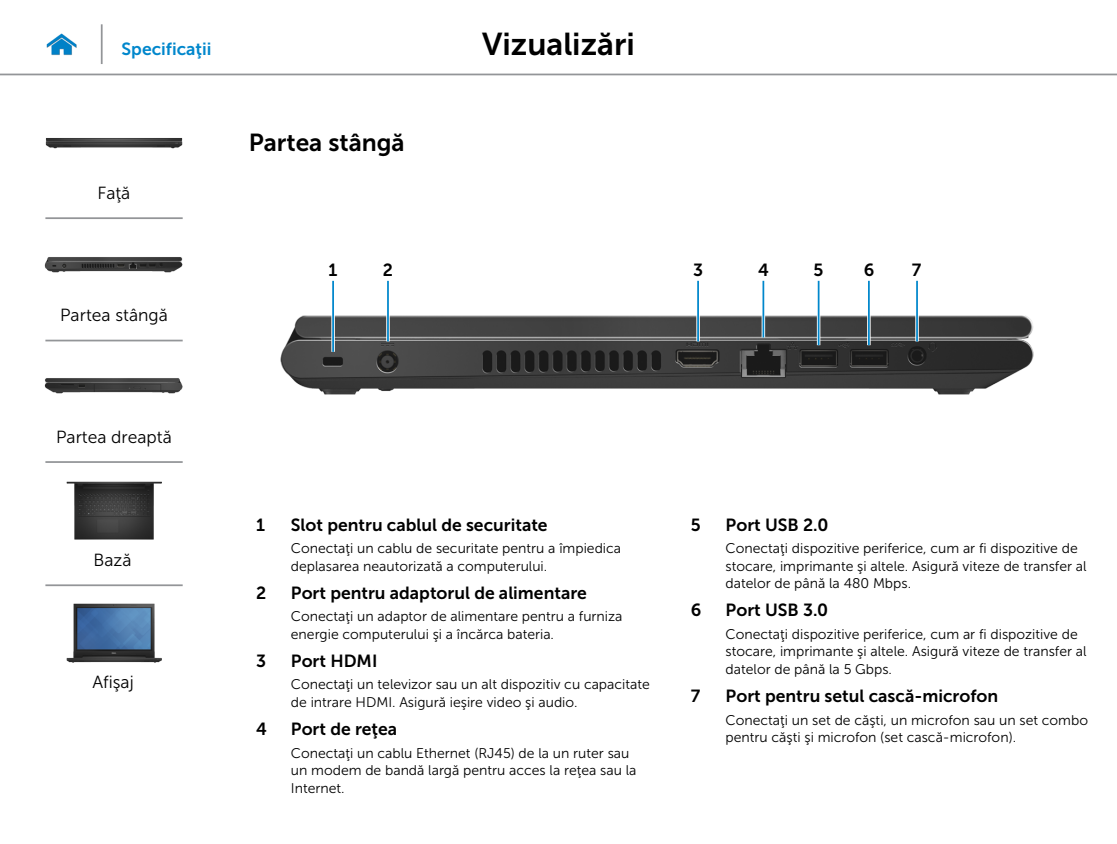
<style>
.page{position:relative;width:1117px;height:844px;background:#fff}
.page>*{position:absolute;margin:0;border:0;box-sizing:border-box;transform-origin:0 0}
.t1{font:31.5px "Museo Sans For Dell 700";color:#000}
.Head2{font:24.5px "Museo Sans For Dell 700";color:#000}
.Callout_Head{font:17.5px "Museo Sans For Dell 700";color:#000}
.t2{font:17.5px "Museo Sans For Dell 300";color:#000}
.t3{font:17.5px "Museo Sans For Dell 700";color:#0087cc}
.Callout-L{font:17.5px "Museo Sans For Dell 700";color:#000}
.Callout_description{font:14px/17.5px "Museo Sans For Dell 300";color:#000}
</style>
<div class="page">
<hr style="left:0;top:74px;width:1116px;height:1px;background:#939598">
<img style="left:46px;top:33px;width:31px;height:23px">
<img style="left:280px;top:315px;width:754px;height:80px">
<svg style="left:331px;top:315px;width:4px;height:37px"></svg>
<hr style="left:332px;top:281px;width:2px;height:71px;background:#0087cc">
<hr style="left:386px;top:281px;width:3px;height:60px;background:#fff">
<hr style="left:387px;top:281px;width:2px;height:60px;background:#0087cc">
<svg style="left:761px;top:281px;width:4px;height:56px"></svg>
<hr style="left:762px;top:281px;width:2px;height:56px;background:#0087cc">
<hr style="left:696px;top:281px;width:3px;height:60px;background:#fff">
<hr style="left:697px;top:281px;width:1px;height:60px;background:#0087cc">
<svg style="left:816px;top:281px;width:4px;height:64px"></svg>
<hr style="left:817px;top:281px;width:2px;height:64px;background:#0087cc">
<svg style="left:866px;top:281px;width:4px;height:64px"></svg>
<hr style="left:867px;top:281px;width:2px;height:64px;background:#0087cc">
<hr style="left:915px;top:281px;width:3px;height:60px;background:#fff">
<hr style="left:915px;top:281px;width:2px;height:60px;background:#0087cc">
<hr style="left:101px;top:24px;width:2px;height:40px;background:#939598">
<img style="left:45px;top:138px;width:137px;height:10px">
<img style="left:45px;top:257px;width:138px;height:15px">
<img style="left:45px;top:378px;width:138px;height:15px">
<img style="left:66px;top:481px;width:95px;height:58px">
<img style="left:66px;top:603px;width:95px;height:59px">
<hr style="left:45px;top:217px;width:138px;height:2px;background:#939598">
<hr style="left:45px;top:339px;width:138px;height:2px;background:#939598">
<hr style="left:45px;top:461px;width:138px;height:2px;background:#939598">
<hr style="left:45px;top:584px;width:138px;height:2px;background:#939598">
<p class="t3" style="left:122px;top:39px;width:91px">Specificaţii</p>
<h1 class="t1" style="left:482px;top:26px;width:154px">Vizualizări</h1>
<p class="t2" style="left:98px;top:183px;width:34px">Faţă</p>
<p class="t2" style="left:60px;top:305px;width:109px">Partea stângă</p>
<p class="t2" style="left:56px;top:428px;width:117px">Partea dreaptă</p>
<p class="t2" style="left:93px;top:550px;width:40px">Bază</p>
<p class="t2" style="left:92px;top:672px;width:43px">Afişaj</p>
<p class="Head2" style="left:249px;top:128px;width:157px">Partea stângă</p>
<p class="Callout-L" style="left:328px;top:260px;width:10px">1</p>
<p class="Callout-L" style="left:383px;top:260px;width:12px">2</p>
<p class="Callout-L" style="left:692px;top:260px;width:12px">3</p>
<p class="Callout-L" style="left:758px;top:260px;width:12px">4</p>
<p class="Callout-L" style="left:813px;top:260px;width:11px">5</p>
<p class="Callout-L" style="left:863px;top:260px;width:12px">6</p>
<p class="Callout-L" style="left:911px;top:260px;width:11px">7</p>
<p class="Callout_Head" style="left:256px;top:515px;width:10px">1</p>
<p class="Callout_Head" style="left:291px;top:515px;width:258px">Slot pentru cablul de securitate</p>
<p class="Callout_description" style="left:291px;top:540px;width:331px">Conectaţi un cablu de securitate pentru a împiedica deplasarea neautorizată a computerului.</p>
<p class="Callout_Head" style="left:256px;top:583px;width:12px">2</p>
<p class="Callout_Head" style="left:291px;top:583px;width:297px">Port pentru adaptorul de alimentare</p>
<p class="Callout_description" style="left:291px;top:607px;width:333px">Conectaţi un adaptor de alimentare pentru a furniza energie computerului şi a încărca bateria.</p>
<p class="Callout_Head" style="left:256px;top:651px;width:12px">3</p>
<p class="Callout_Head" style="left:291px;top:651px;width:88px">Port HDMI</p>
<p class="Callout_description" style="left:291px;top:675px;width:360px">Conectaţi un televizor sau un alt dispozitiv cu capacitate de intrare HDMI. Asigură ieşire video şi audio.</p>
<p class="Callout_Head" style="left:256px;top:719px;width:12px">4</p>
<p class="Callout_Head" style="left:291px;top:719px;width:108px">Port de reţea</p>
<p class="Callout_description" style="left:291px;top:743px;width:347px">Conectaţi un cablu Ethernet (RJ45) de la un ruter sau un modem de bandă largă pentru acces la reţea sau la<br>Internet.</p>
<p class="Callout_Head" style="left:690px;top:515px;width:11px">5</p>
<p class="Callout_Head" style="left:725px;top:515px;width:104px">Port USB 2.0</p>
<p class="Callout_description" style="left:725px;top:540px;width:362px">Conectaţi dispozitive periferice, cum ar fi dispozitive de stocare, imprimante şi altele. Asigură viteze de transfer al datelor de până la 480 Mbps.</p>
<p class="Callout_Head" style="left:690px;top:600px;width:12px">6</p>
<p class="Callout_Head" style="left:725px;top:600px;width:104px">Port USB 3.0</p>
<p class="Callout_description" style="left:725px;top:625px;width:362px">Conectaţi dispozitive periferice, cum ar fi dispozitive de stocare, imprimante şi altele. Asigură viteze de transfer al datelor de până la 5 Gbps.</p>
<p class="Callout_Head" style="left:690px;top:686px;width:11px">7</p>
<p class="Callout_Head" style="left:725px;top:686px;width:274px">Port pentru setul cască-microfon</p>
<p class="Callout_description" style="left:725px;top:710px;width:364px">Conectaţi un set de căşti, un microfon sau un set combo pentru căşti şi microfon (set cască- microfon).</p>
</div>
